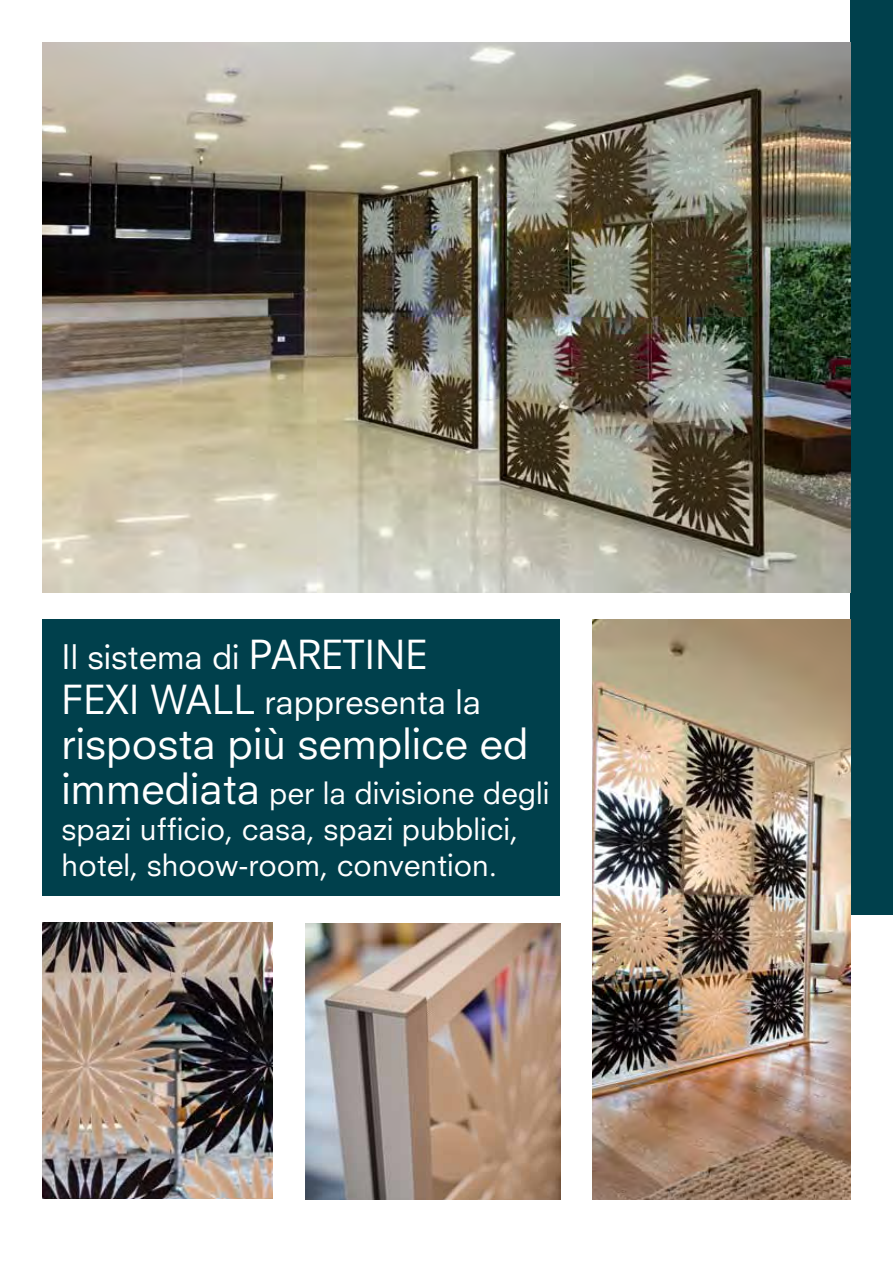
<style>
.page{position:relative;width:893px;height:1263px;background:#fff}
.page>*{position:absolute;margin:0;border:0;box-sizing:border-box;transform-origin:0 0}
.t1{font:42px "Neuzeit SLT Std";color:#fff}
.t2{font:39px "Neuzeit SLT Std";color:#fff}
.t3{font:33px "Neuzeit SLT Std";color:#fff}
.t4{font:30px/36px "Neuzeit SLT Std";color:#fff}
.s1{font-size:39px}
.s2{font-size:42px}
</style>
<div class="page">
<div style="left:850px;top:0;width:43px;height:914px;background:#00404c"></div>
<img style="left:43px;top:43px;width:807px;height:549px">
<div style="left:43px;top:619px;width:517px;height:277px;background:#00404c"></div>
<img style="left:43px;top:923px;width:229px;height:275px">
<img style="left:305px;top:923px;width:255px;height:276px">
<img style="left:592px;top:619px;width:258px;height:580px">
<p class="t3" style="left:62px;top:636px;width:210px">Il sistema di <span class="s1">paretine</span></p>
<h2 class="t2" style="left:62px;top:676px;width:148px">Fexi Wall</h2>
<p class="t3" style="left:265px;top:681px;width:218px">rappresenta la</p>
<h1 class="t1" style="left:62px;top:718px;width:468px">risposta più semplice ed</h1>
<p class="t4" style="left:62px;top:774px;width:489px"><span class="s2">immediata</span> per la divisione degli spazi ufficio, casa, spazi pubblici, hotel, shoow-room, convention.</p>
</div>
